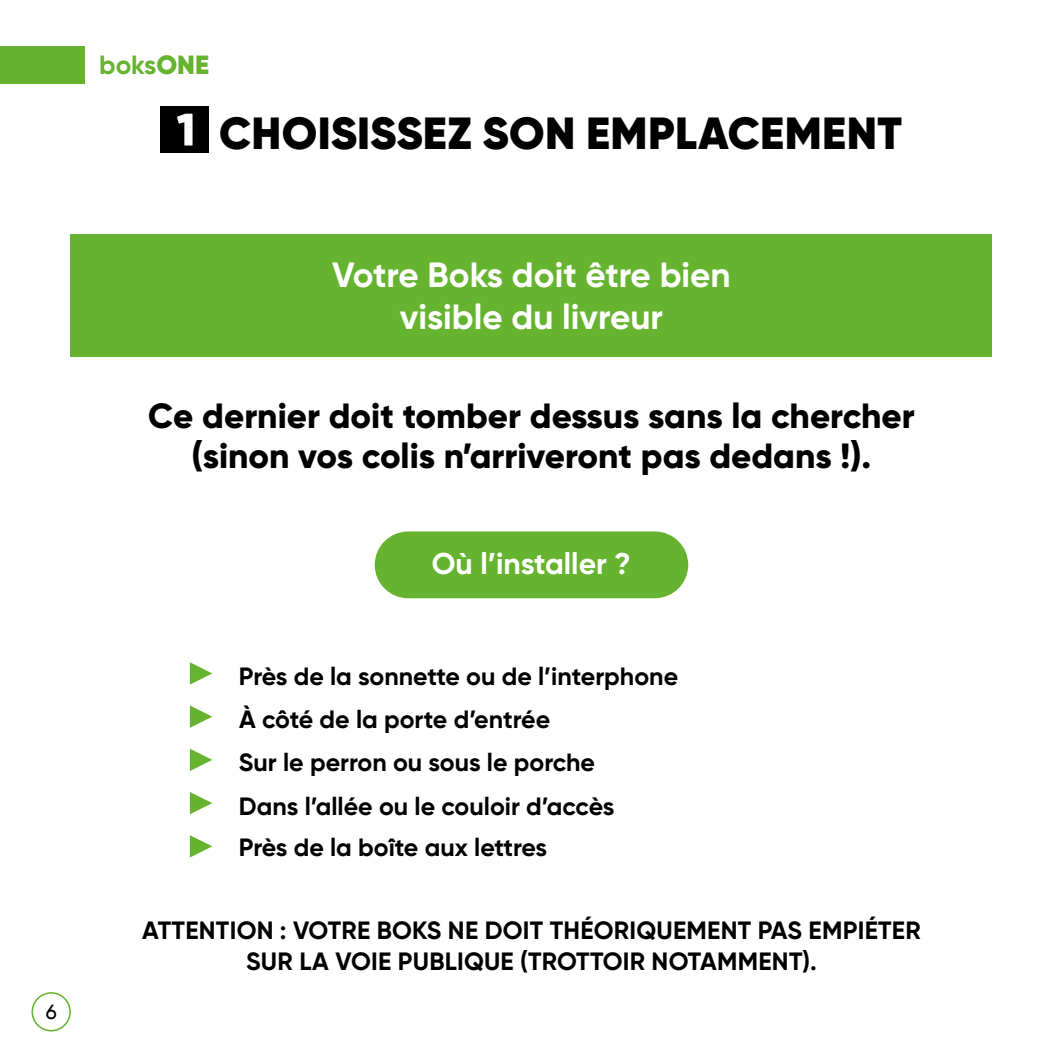
<style>
.page{position:relative;width:1063px;height:1063px;background:#fff}
.page>*{position:absolute;margin:0;border:0;box-sizing:border-box;transform-origin:0 0}
.t1{font:900 45px "Gilroy";letter-spacing:.01em;color:#000}
.t2{font:800 35px/40.2px "Gilroy";color:#000;text-align:center}
.t3{font:700 35px/42px "Gilroy";color:#fff;text-align:center}
.t4{font:700 30px "Gilroy";color:#fff}
.t5{font:700 26.25px "Gilroy";color:#65b32e}
.t6{font:700 25px/42.8px "Gilroy";color:#000;text-align:center}
.t7{font:500 20.5px "Gilroy";color:#000}
.s1{font-weight:900}
</style>
<div class="page">
<div style="left:0;top:46px;width:85px;height:37px;background:#65b32e"></div>
<div style="left:71px;top:234px;width:921px;height:122px;background:#65b32e"></div>
<div style="left:375px;top:531px;width:313px;height:67px;background:#65b32e;border-radius:33px"></div>
<svg style="left:190px;top:662px;width:22px;height:23px"></svg>
<svg style="left:190px;top:705px;width:22px;height:23px"></svg>
<svg style="left:190px;top:749px;width:22px;height:22px"></svg>
<svg style="left:190px;top:792px;width:22px;height:22px"></svg>
<svg style="left:190px;top:835px;width:22px;height:23px"></svg>
<div style="left:161px;top:106px;width:48px;height:47px;background:#000"></div>
<svg style="left:177px;top:114px;width:16px;height:32px"></svg>
<div style="left:32px;top:992px;width:39px;height:39px;border:2px solid #65b32e;border-radius:50%"></div>
<p class="t5" style="left:99px;top:49px;width:111px">boks<span class="s1">ONE</span></p>
<h1 class="t1" style="left:219px;top:104px;width:684px">CHOISISSEZ SON EMPLACEMENT</h1>
<p class="t7" style="left:46px;top:999px;width:13px">6</p>
<h2 class="t3" style="left:332px;top:254px;width:400px">Votre Boks doit être bien visible du livreur</h2>
<h2 class="t2" style="left:148px;top:395px;width:768px">Ce dernier doit tomber dessus sans la chercher (sinon vos colis n’arriveront pas dedans !).</h2>
<p class="t4" style="left:432px;top:545px;width:201px">Où l’installer ?</p>
<p class="t6" style="left:239px;top:655px;width:441px;text-align:left">Près de la sonnette ou de l’interphone<br>À côté de la porte d’entrée<br>Sur le perron ou sous le porche<br>Dans l’allée ou le couloir d’accès<br>Près de la boîte aux lettres</p>
<p class="t6" style="left:142px;top:914px;width:780px;line-height:31px">ATTENTION : VOTRE BOKS NE DOIT THÉORIQUEMENT PAS EMPIÉTER<br>SUR LA VOIE PUBLIQUE (TROTTOIR NOTAMMENT).</p>
</div>
